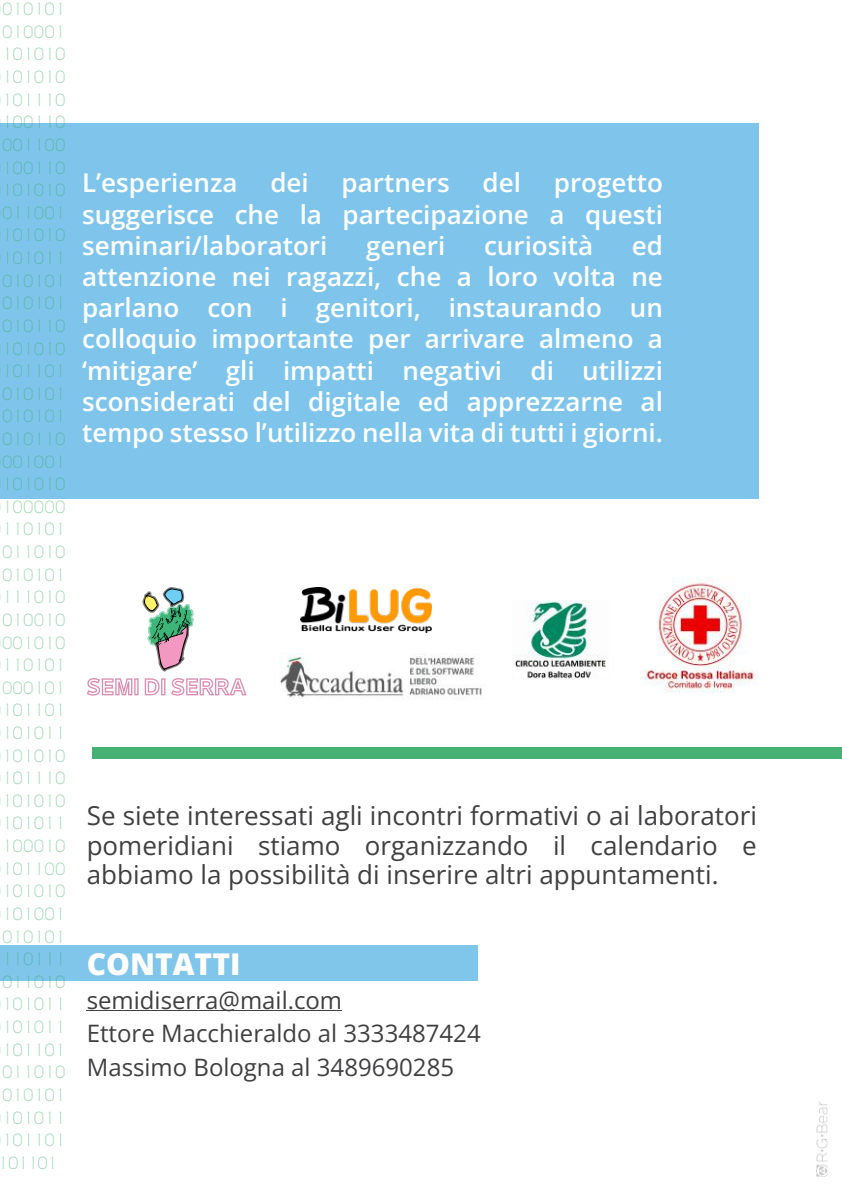
<style>
.page{position:relative;width:842px;height:1191px;background:#fff}
.page>*{position:absolute;margin:0;border:0;box-sizing:border-box;transform-origin:0 0}
.t1{font:800 30px "Open Sans";color:#fff}
.t2{font:600 26px/31.2px "Open Sans";color:#fff;text-align:justify}
.t3{font:26px/29.8px "Open Sans";color:#403f41;text-align:justify}
.t4{font:24px/33.6px "Open Sans";color:#403f41}
.t5{font:16px/22.6px "Caviar Dreams";letter-spacing:.055em;color:rgb(43 169 88/.5);text-align:justify}
</style>
<div class="page">
<div style="left:0;top:945px;width:477px;height:35px;background:#80c5ea"></div>
<div style="left:0;top:123px;width:759px;height:376px;background:#7fc5eb"></div>
<img style="left:513px;top:600px;width:94px;height:80px">
<img style="left:279px;top:653px;width:203px;height:45px">
<img style="left:642px;top:577px;width:114px;height:116px">
<img style="left:300px;top:588px;width:131px;height:45px">
<hr style="left:87px;top:1010px;width:255px;height:1px;background:#403f41">
<svg style="left:87px;top:587px;width:160px;height:109px"></svg>
<div style="left:92px;top:747px;width:750px;height:12px;background:#47b175"></div>
<img style="left:816px;top:1101px;width:12px;height:76px">
<p class="t5" style="left:-1px;top:-1px;width:68px">010101<br>010001<br>101010<br>101010<br>101110<br>100110<br>001100<br>100110<br>101010<br>011001<br>101010<br>101011<br>010101<br>010101<br>010110<br>101010<br>101101<br>010101<br>010101<br>010110<br>001001<br>101010<br>100000<br>110101<br>011010<br>010101<br>111010<br>010010<br>001010<br>110101<br>000101<br>101101<br>101011<br>101010<br>101110<br>101010<br>101011<br>100010<br>101100<br>101010<br>101001<br>010101<br>110111<br>011010<br>101011<br>101011<br>101101<br>011010<br>010101<br>101011<br>101101<br>101101</p>
<p class="t2" style="left:82px;top:167px;width:157px">L’esperienza</p>
<p class="t2" style="left:270px;top:167px;width:40px">dei</p>
<p class="t2" style="left:342px;top:167px;width:110px">partners</p>
<p class="t2" style="left:483px;top:167px;width:40px">del</p>
<p class="t2" style="left:82px;top:167px;width:582px;text-indent:472px">progetto suggerisce che la partecipazione a questi seminari/laboratori</p>
<p class="t2" style="left:366px;top:229px;width:81px">generi</p>
<p class="t2" style="left:484px;top:229px;width:111px">curiosità</p>
<p class="t2" style="left:82px;top:229px;width:582px;text-indent:550px">ed attenzione nei ragazzi, che a loro volta ne parlano con i genitori, instaurando un colloquio importante per arrivare almeno a ‘mitigare’ gli impatti negativi di utilizzi sconsiderati del digitale ed apprezzarne al tempo stesso l’utilizzo nella vita di tutti i giorni.</p>
<p class="t3" style="left:87px;top:800px;width:672px">Se siete interessati agli incontri formativi o ai laboratori pomeridiani stiamo organizzando il calendario e abbiamo la possibilità di inserire altri appuntamenti.</p>
<p class="t1" style="left:87px;top:943px;width:155px">CONTATTI</p>
<p class="t4" style="left:87px;top:983px;width:395px">semidiserra@mail.com<br>Ettore Macchieraldo al 3333487424<br>Massimo Bologna al 3489690285</p>
</div>
